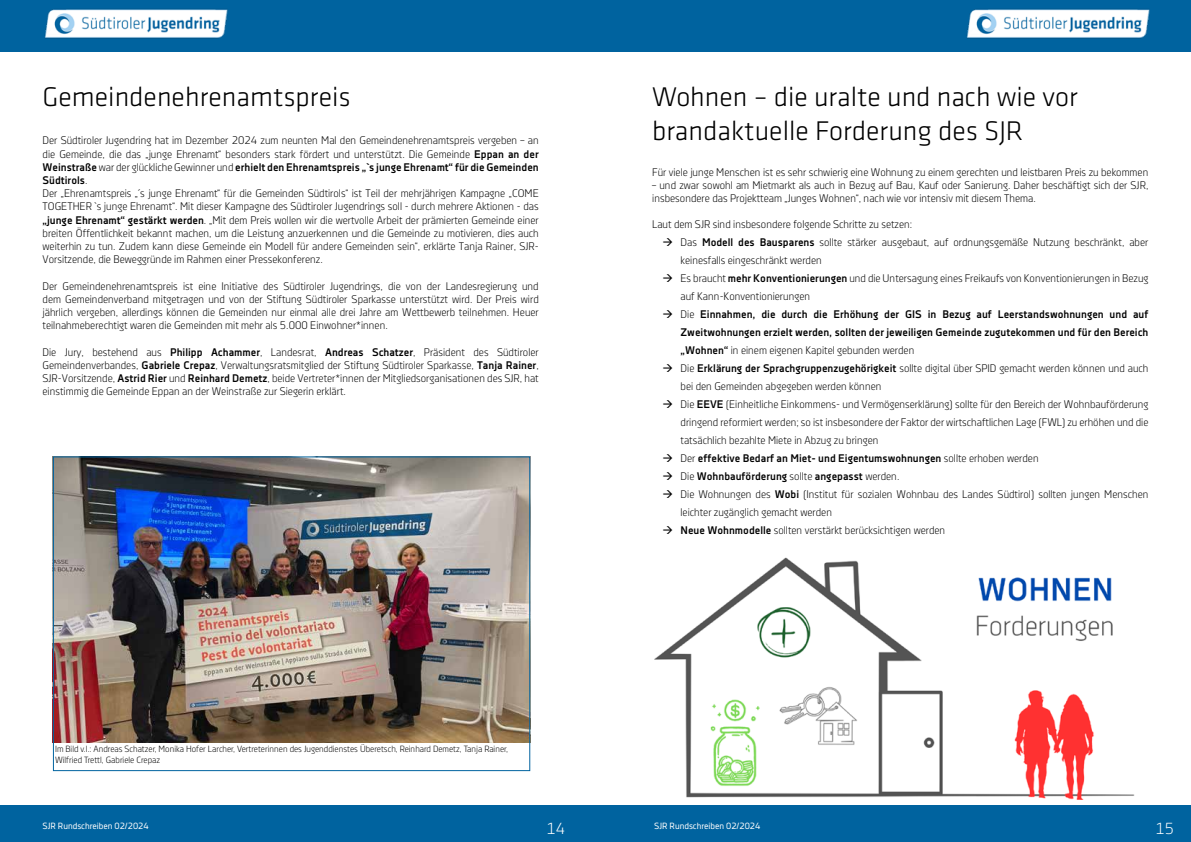
<style>
.page{position:relative;width:1191px;height:842px;background:#fff}
.page>*{position:absolute;margin:0;border:0;box-sizing:border-box;transform-origin:0 0}
.t1{font:300 28px/33.6px "Klavika";color:#000}
.t2{font:16px "Decima Nova Pro Lt";color:#fff}
.t3{font:11px/13.2px "Decima Nova Pro Lt";color:#000}
.t4{font:700 11px/18px "Decima Nova Pro";color:#000}
.t5{font:9px/10.8px "Decima Nova Pro Lt";color:#000}
.t6{font:9px "Decima Nova Pro";color:#fff}
.s1{font-family:"Decima Nova Pro";font-weight:700}
.s2{font-family:"Decima Nova Pro Lt";font-weight:400}
</style>
<div class="page">
<div style="left:0;top:806px;width:1191px;height:36px;background:#00639f"></div>
<div style="left:0;top:0;width:1191px;height:52px;background:#00639f"></div>
<img style="left:45px;top:9px;width:183px;height:30px">
<img style="left:967px;top:9px;width:183px;height:30px">
<img style="left:654px;top:557px;width:481px;height:242px">
<img style="left:55px;top:458px;width:473px;height:285px">
<div style="left:53px;top:456px;width:477px;height:315px;border:1px solid #00639f"></div>
<h1 class="t1" style="left:43px;top:80px;width:310px">Gemeindenehrenamtspreis</h1>
<h1 class="t1" style="left:652px;top:80px;width:427px">Wohnen – die uralte und nach wie vor brandaktuelle Forderung des SJR</h1>
<p class="t3" style="left:43px;top:134px;width:498px">Der Südtiroler Jugendring hat im Dezember 2024 zum neunten Mal den Gemeindenehrenamtspreis vergeben – an die Gemeinde, die das „junge Ehrenamt“ besonders stark fördert und unterstützt. Die Gemeinde <span class="s1">Eppan an der</span></p>
<p class="t4" style="left:43px;top:161px;width:498px;line-height:13.2px">Weinstraße <span class="s2">war der glückliche Gewinner und</span> erhielt den Ehrenamtspreis „`s junge Ehrenamt“ für die Gemeinden<br>Südtirols<span class="s2">.</span></p>
<p class="t3" style="left:43px;top:187px;width:498px;text-align:justify">Der „Ehrenamtspreis „´s junge Ehrenamt“ für die Gemeinden Südtirols“ ist Teil der mehrjährigen Kampagne „COME TOGETHER `s junge Ehrenamt“. Mit dieser Kampagne des Südtiroler Jugendrings soll - durch mehrere Aktionen - das <span class="s1">„junge Ehrenamt“ gestärkt werden</span>. „Mit dem Preis wollen wir die wertvolle Arbeit der prämierten Gemeinde einer breiten Öffentlichkeit bekannt machen, um die Leistung anzuerkennen und die Gemeinde zu motivieren, dies auch weiterhin zu tun. Zudem kann diese Gemeinde ein Modell für andere Gemeinden sein“, erklärte Tanja Rainer, SJR-Vorsitzende, die Beweggründe im Rahmen einer Pressekonferenz.</p>
<p class="t3" style="left:43px;top:279px;width:498px;text-align:justify">Der Gemeindenehrenamtspreis ist eine Initiative des Südtiroler Jugendrings, die von der Landesregierung und dem Gemeindenverband mitgetragen und von der Stiftung Südtiroler Sparkasse unterstützt wird. Der Preis wird jährlich vergeben, allerdings können die Gemeinden nur einmal alle drei Jahre am Wettbewerb teilnehmen. Heuer teilnahmeberechtigt waren die Gemeinden mit mehr als 5.000 Einwohner*innen.</p>
<p class="t3" style="left:43px;top:345px;width:498px;text-align:justify">Die Jury, bestehend aus <span class="s1">Philipp Achammer</span>, Landesrat, <span class="s1">Andreas Schatzer</span>, Präsident des Südtiroler Gemeindenverbandes, <span class="s1">Gabriele Crepaz</span>, Verwaltungsratsmitglied der Stiftung Südtiroler Sparkasse, <span class="s1">Tanja Rainer</span>, SJR-Vorsitzende, <span class="s1">Astrid Rier</span> und <span class="s1">Reinhard Demetz</span>, beide Vertreter*innen der Mitgliedsorganisationen des SJR, hat einstimmig die Gemeinde Eppan an der Weinstraße zur Siegerin erklärt.</p>
<p class="t3" style="left:652px;top:165px;width:498px">Für viele junge Menschen ist es sehr schwierig eine Wohnung zu einem gerechten und leistbaren Preis zu bekommen</p>
<p class="t3" style="left:652px;top:178px;width:498px">– und zwar sowohl am Mietmarkt als auch in Bezug auf Bau, Kauf oder Sanierung. Daher beschäftigt sich der SJR, insbesondere das Projektteam „Junges Wohnen“, nach wie vor intensiv mit diesem Thema.</p>
<p class="t3" style="left:680px;top:215px;width:469px;line-height:18px;text-indent:-28px">Laut dem SJR sind insbesondere folgende Schritte zu setzen:<br>Das <span class="s1">Modell des Bausparens</span> sollte stärker ausgebaut, auf ordnungsgemäße Nutzung beschränkt, aber keinesfalls eingeschränkt werden<br>Es braucht <span class="s1">mehr Konventionierungen</span> und die Untersagung eines Freikaufs von Konventionierungen in Bezug auf Kann-Konventionierungen</p>
<p class="t4" style="left:680px;top:306px;width:469px"><span class="s2">Die</span> Einnahmen, die durch die Erhöhung der GIS in Bezug auf Leerstandswohnungen und auf<br>Zweitwohnungen erzielt werden, sollten der jeweiligen Gemeinde zugutekommen und für den Bereich</p>
<p class="t3" style="left:680px;top:341px;width:469px;line-height:18px"><span class="s1">„Wohnen“</span> in einem eigenen Kapitel gebunden werden<br>Die <span class="s1">Erklärung der Sprachgruppenzugehörigkeit</span> sollte digital über SPID gemacht werden können und auch bei den Gemeinden abgegeben werden können<br>Die <span class="s1">EEVE</span> (Einheitliche Einkommens- und Vermögenserklärung) sollte für den Bereich der Wohnbauförderung dringend reformiert werden; so ist insbesondere der Faktor der wirtschaftlichen Lage (FWL) zu erhöhen und die tatsächlich bezahlte Miete in Abzug zu bringen</p>
<p class="t4" style="left:680px;top:450px;width:360px"><span class="s2">Der</span> effektive Bedarf an Miet- und Eigentumswohnungen <span class="s2">sollte erhoben werden<br>Die</span> Wohnbauförderung <span class="s2">sollte</span> angepasst <span class="s2">werden.</span></p>
<p class="t3" style="left:680px;top:485px;width:469px;line-height:18px">Die Wohnungen des <span class="s1">Wobi</span> (Institut für sozialen Wohnbau des Landes Südtirol) sollten jungen Menschen leichter zugänglich gemacht werden<br><span class="s1">Neue Wohnmodelle</span> sollten verstärkt berücksichtigen werden</p>
<p class="t5" style="left:55px;top:743px;width:454px">Im Bild v.l.: Andreas Schatzer, Monika Hofer Larcher, Vertreterinnen des Jugenddienstes Überetsch, Reinhard Demetz, Tanja Rainer,<br>Wilfried Trettl, Gabriele Crepaz</p>
<p class="t6" style="left:43px;top:821px;width:108px">SJR Rundschreiben 02/2024</p>
<p class="t6" style="left:654px;top:821px;width:108px">SJR Rundschreiben 02/2024</p>
<h2 class="t2" style="left:546px;top:819px;width:20px">14</h2>
<h2 class="t2" style="left:1155px;top:819px;width:20px">15</h2>
</div>
